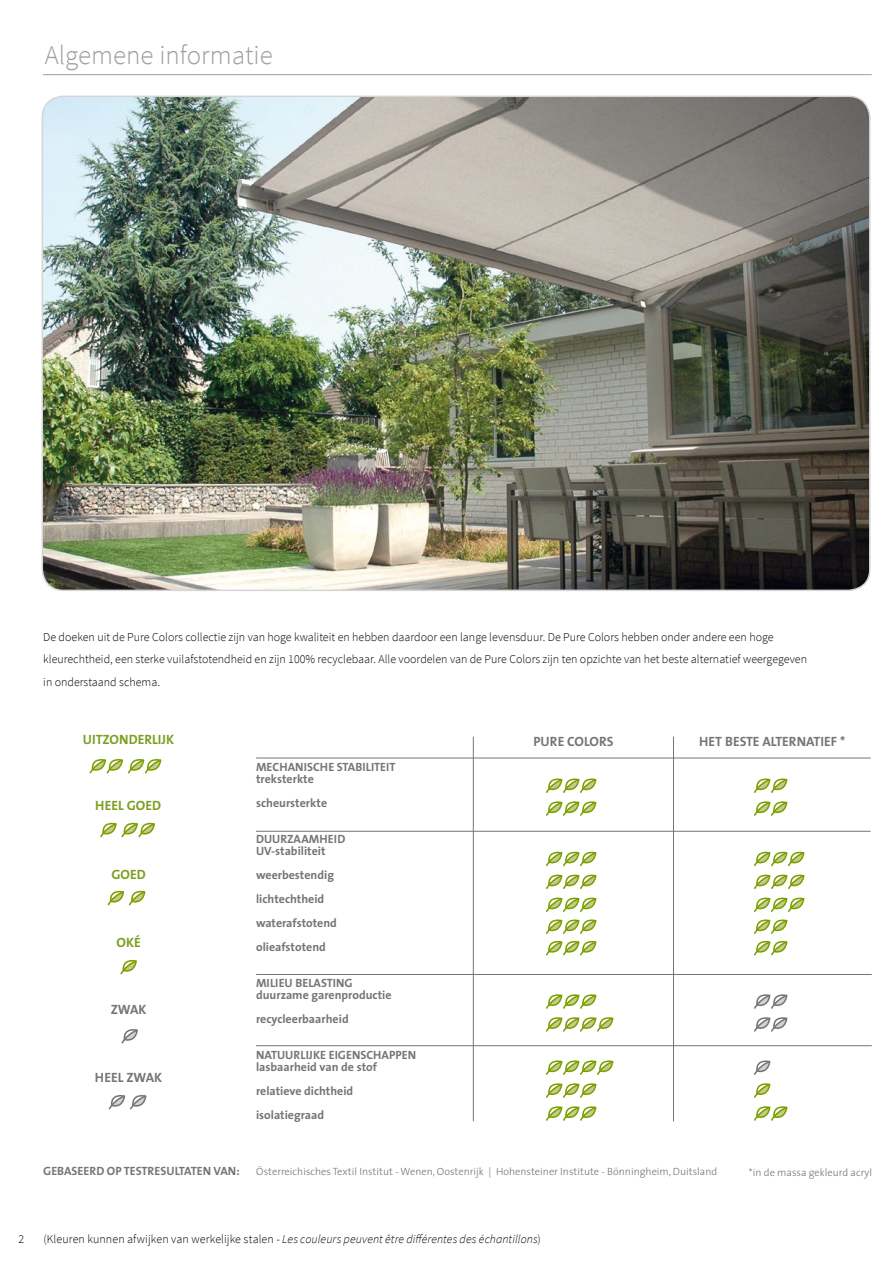
<style>
.page{position:relative;width:893px;height:1263px;background:#fff}
.page>*{position:absolute;margin:0;border:0;box-sizing:border-box;transform-origin:0 0}
.t1{font:300 27px "Source Sans Pro";color:#9c9e9f}
.t2{font:700 13.5px "The Sans";color:#757575}
.t3{font:700 13.5px "The Sans";color:#7d9e21}
.t4{font:700 13.5px "The Sans";color:#757574}
.t5{font:700 12px/12px "The Sans";color:#757575}
.t6{font:300 12px/22.5px "Source Sans Pro";color:#000}
.t7{font:italic 300 12px "Source Sans Pro";letter-spacing:.005em;color:#000}
.t8{font:300 10.5px "The Sans";color:#757575}
.s1{font-style:normal}
</style>
<div class="page">
<hr style="left:256px;top:831px;width:615px;height:1px;background:#747578">
<hr style="left:256px;top:974px;width:616px;height:1px;background:#747578">
<hr style="left:256px;top:1045px;width:616px;height:1px;background:#747578">
<hr style="left:473px;top:737px;width:1px;height:384px;background:#747578">
<hr style="left:256px;top:758px;width:615px;height:1px;background:#747578">
<hr style="left:673px;top:737px;width:1px;height:384px;background:#747578">
<svg style="left:546px;top:778px;width:51px;height:15px"></svg>
<svg style="left:546px;top:801px;width:51px;height:15px"></svg>
<svg style="left:546px;top:851px;width:51px;height:16px"></svg>
<svg style="left:546px;top:874px;width:51px;height:15px"></svg>
<svg style="left:546px;top:897px;width:51px;height:15px"></svg>
<svg style="left:546px;top:919px;width:51px;height:15px"></svg>
<svg style="left:546px;top:940px;width:51px;height:16px"></svg>
<svg style="left:546px;top:994px;width:51px;height:15px"></svg>
<svg style="left:546px;top:1017px;width:68px;height:15px"></svg>
<svg style="left:546px;top:1083px;width:51px;height:15px"></svg>
<svg style="left:546px;top:1106px;width:51px;height:15px"></svg>
<svg style="left:546px;top:1060px;width:68px;height:15px"></svg>
<svg style="left:754px;top:778px;width:34px;height:15px"></svg>
<svg style="left:754px;top:801px;width:34px;height:15px"></svg>
<svg style="left:754px;top:851px;width:51px;height:16px"></svg>
<svg style="left:754px;top:874px;width:51px;height:15px"></svg>
<svg style="left:754px;top:897px;width:51px;height:15px"></svg>
<svg style="left:754px;top:919px;width:34px;height:15px"></svg>
<svg style="left:754px;top:940px;width:34px;height:16px"></svg>
<svg style="left:754px;top:994px;width:34px;height:15px"></svg>
<svg style="left:754px;top:1017px;width:34px;height:15px"></svg>
<svg style="left:754px;top:1083px;width:17px;height:15px"></svg>
<svg style="left:754px;top:1106px;width:34px;height:15px"></svg>
<svg style="left:754px;top:1060px;width:17px;height:15px"></svg>
<svg style="left:89px;top:759px;width:73px;height:15px"></svg>
<svg style="left:100px;top:822px;width:55px;height:16px"></svg>
<svg style="left:107px;top:890px;width:39px;height:16px"></svg>
<svg style="left:120px;top:959px;width:17px;height:16px"></svg>
<svg style="left:121px;top:1029px;width:17px;height:15px"></svg>
<svg style="left:108px;top:1095px;width:39px;height:15px"></svg>
<hr style="left:43px;top:74px;width:829px;height:1px;background:#9c9e9f">
<img style="left:42px;top:96px;width:828px;height:494px">
<h1 class="t1" style="left:45px;top:39px;width:230px">Algemene informatie</h1>
<p class="t6" style="left:43px;top:625px;width:765px">De doeken uit de Pure Colors collectie zijn van hoge kwaliteit en hebben daardoor een lange levensduur. De Pure Colors hebben onder andere een hoge kleurechtheid, een sterke vuilafstotendheid en zijn 100% recyclebaar. Alle voordelen van de Pure Colors zijn ten opzichte van het beste alternatief weergegeven in onderstaand schema.</p>
<p class="t3" style="left:83px;top:728px;width:93px">UITZONDERLIJK</p>
<p class="t2" style="left:533px;top:730px;width:82px">PURE COLORS</p>
<p class="t2" style="left:699px;top:730px;width:148px">HET BESTE ALTERNATIEF *</p>
<p class="t3" style="left:95px;top:794px;width:67px">HEEL GOED</p>
<p class="t3" style="left:111px;top:863px;width:36px">GOED</p>
<p class="t3" style="left:117px;top:931px;width:26px">OKÉ</p>
<p class="t4" style="left:111px;top:998px;width:37px">ZWAK</p>
<p class="t2" style="left:95px;top:1066px;width:69px">HEEL ZWAK</p>
<p class="t5" style="left:256px;top:761px;width:141px">MECHANISCHE STABILITEIT treksterkte</p>
<p class="t5" style="left:256px;top:797px;width:73px">scheursterkte</p>
<p class="t5" style="left:256px;top:833px;width:91px">DUURZAAMHEID<br>UV-stabiliteit</p>
<p class="t5" style="left:256px;top:863px;width:82px;line-height:24px">weerbestendig lichtechtheid waterafstotend olieafstotend</p>
<p class="t5" style="left:256px;top:977px;width:137px">MILIEU BELASTING duurzame garenproductie</p>
<p class="t5" style="left:256px;top:1013px;width:94px">recycleerbaarheid</p>
<p class="t5" style="left:256px;top:1049px;width:162px">NATUURLIJKE EIGENSCHAPPEN lasbaarheid van de stof</p>
<p class="t5" style="left:256px;top:1079px;width:99px;line-height:24px">relatieve dichtheid isolatiegraad</p>
<p class="t5" style="left:43px;top:1164px;width:198px">GEBASEERD OP TESTRESULTATEN VAN:</p>
<p class="t8" style="left:256px;top:1163px;width:463px">Österreichisches Textil Institut - Wenen, Oostenrijk | Hohensteiner Institute - Bönningheim, Duitsland</p>
<p class="t8" style="left:749px;top:1163px;width:125px">*in de massa gekleurd acryl</p>
<p class="t6" style="left:18px;top:1228px;width:7px">2</p>
<p class="t7" style="left:43px;top:1232px;width:499px"><span class="s1">(Kleuren kunnen afwijken van werkelijke stalen -</span> Les couleurs peuvent être différentes des échantillons<span class="s1">)</span></p>
</div>
